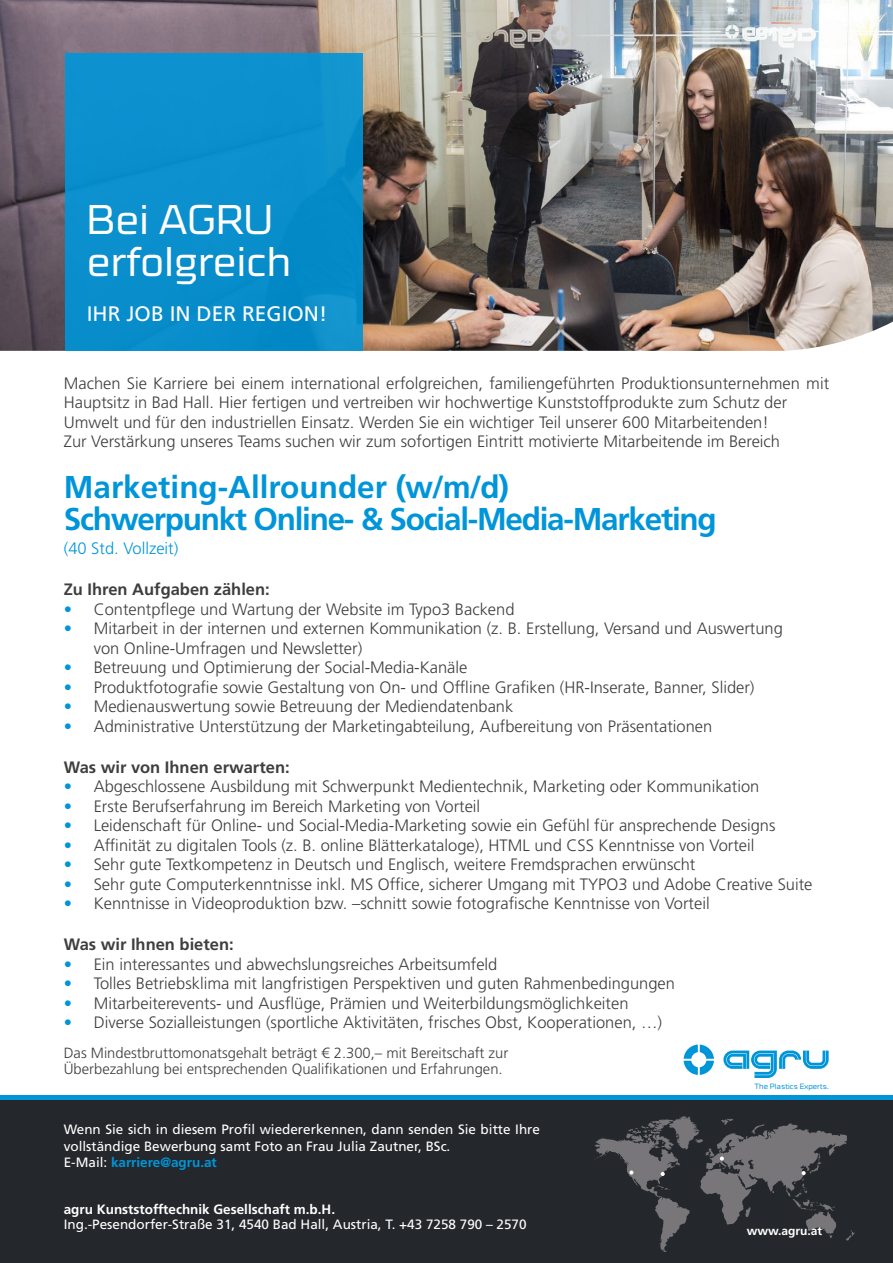
<style>
.page{position:relative;width:893px;height:1263px;background:#fff}
.page>*{position:absolute;margin:0;border:0;box-sizing:border-box;transform-origin:0 0}
.t1{font:300 42px/42px "Cube Pro";color:#fff}
.t2{font:700 31.5px/31.7px "Frutiger LT Std";letter-spacing:-.04em;color:#0095d9}
.t3{font:21px "Frutiger LT Std";color:#fff}
.t4{font:300 16.5px/19.5px "Frutiger LT Std";color:#3e3e3f}
.t5{font:700 16.5px "Frutiger LT Std";color:#3e3e3f}
.t6{font:300 16.5px "Frutiger LT Std";color:#0095d9}
.t7{font:300 14.7px/17px "Frutiger LT Std";color:#3e3e3f}
.t8{font:13.5px/16.5px "Frutiger LT Std";color:#fff}
.t9{font:700 13.5px "Frutiger LT Std";color:#fff}
.t10{font:700 12px "Frutiger LT Std";color:#fff}
.t11{font:300 7.8px "Cube Pro";color:#0095d9}
.s1{color:#0095d9}
.s2{font-weight:700;color:#0095d9}
</style>
<div class="page">
<img style="left:0;top:0;width:893px;height:351px">
<div style="left:65px;top:53px;width:298px;height:298px;background:#0b8fcd"></div>
<div style="left:0;top:1098px;width:893px;height:165px;background:#24282c"></div>
<hr style="left:0;top:1095px;width:893px;height:4px;background:#0095d9">
<svg style="left:684px;top:1044px;width:30px;height:31px"></svg>
<svg style="left:723px;top:1050px;width:106px;height:28px"></svg>
<svg style="left:594px;top:1116px;width:261px;height:136px"></svg>
<h1 class="t1" style="left:87px;top:199px;width:206px">Bei AGRU erfolgreich</h1>
<p class="t3" style="left:87px;top:301px;width:242px">IHR JOB IN DER REGION!</p>
<p class="t4" style="left:64px;top:373px;width:767px">Machen Sie Karriere bei einem international erfolgreichen, familiengeführten Produktionsunternehmen mit Hauptsitz in Bad Hall. Hier fertigen und vertreiben wir hochwertige Kunststoffprodukte zum Schutz der Umwelt und für den industriellen Einsatz. Werden Sie ein wichtiger Teil unserer 600 Mitarbeitenden!<br>Zur Verstärkung unseres Teams suchen wir zum sofortigen Eintritt motivierte Mitarbeitende im Bereich</p>
<h2 class="t2" style="left:64px;top:472px;width:654px">Marketing-Allrounder (w/m/d)<br>Schwerpunkt Online- &amp; Social-Media-Marketing</h2>
<p class="t6" style="left:64px;top:539px;width:116px">(40 Std. Vollzeit)</p>
<p class="t5" style="left:64px;top:580px;width:208px">Zu Ihren Aufgaben zählen:</p>
<p class="t4" style="left:64px;top:599px;width:452px"><span class="s1">•</span> Contentpflege und Wartung der Website im Typo3 Backend</p>
<p class="t4" style="left:94px;top:619px;width:691px;text-indent:-30px"><span class="s1">•</span> Mitarbeit in der internen und externen Kommunikation (z. B. Erstellung, Versand und Auswertung von Online-Umfragen und Newsletter)</p>
<p class="t4" style="left:64px;top:658px;width:405px"><span class="s1">•</span> Betreuung und Optimierung der Social-Media-Kanäle</p>
<p class="t4" style="left:64px;top:677px;width:692px"><span class="s1">•</span> Produktfotografie sowie Gestaltung von On- und Offline Grafiken (HR-Inserate, Banner, Slider)</p>
<p class="t4" style="left:64px;top:697px;width:451px"><span class="s1">•</span> Medienauswertung sowie Betreuung der Mediendatenbank</p>
<p class="t4" style="left:64px;top:716px;width:650px"><span class="s1">•</span> Administrative Unterstützung der Marketingabteilung, Aufbereitung von Präsentationen</p>
<p class="t5" style="left:64px;top:757px;width:227px">Was wir von Ihnen erwarten:</p>
<p class="t4" style="left:64px;top:777px;width:697px"><span class="s1">•</span> Abgeschlossene Ausbildung mit Schwerpunkt Medientechnik, Marketing oder Kommunikation</p>
<p class="t4" style="left:64px;top:797px;width:418px"><span class="s1">•</span> Erste Berufserfahrung im Bereich Marketing von Vorteil</p>
<p class="t4" style="left:64px;top:816px;width:713px"><span class="s1">•</span> Leidenschaft für Online- und Social-Media-Marketing sowie ein Gefühl für ansprechende Designs</p>
<p class="t4" style="left:64px;top:836px;width:692px"><span class="s1">•</span> Affinität zu digitalen Tools (z. B. online Blätterkataloge), HTML und CSS Kenntnisse von Vorteil</p>
<p class="t4" style="left:64px;top:855px;width:633px"><span class="s1">•</span> Sehr gute Textkompetenz in Deutsch und Englisch, weitere Fremdsprachen erwünscht</p>
<p class="t4" style="left:64px;top:875px;width:750px"><span class="s1">•</span> Sehr gute Computerkenntnisse inkl. MS Office, sicherer Umgang mit TYPO3 und Adobe Creative Suite</p>
<p class="t4" style="left:64px;top:894px;width:647px"><span class="s1">•</span> Kenntnisse in Videoproduktion bzw. –schnitt sowie fotografische Kenntnisse von Vorteil</p>
<p class="t5" style="left:64px;top:935px;width:171px">Was wir Ihnen bieten:</p>
<p class="t4" style="left:64px;top:955px;width:435px"><span class="s1">•</span> Ein interessantes und abwechslungsreiches Arbeitsumfeld</p>
<p class="t4" style="left:64px;top:974px;width:613px"><span class="s1">•</span> Tolles Betriebsklima mit langfristigen Perspektiven und guten Rahmenbedingungen</p>
<p class="t4" style="left:64px;top:994px;width:566px"><span class="s1">•</span> Mitarbeiterevents- und Ausflüge, Prämien und Weiterbildungsmöglichkeiten</p>
<p class="t4" style="left:64px;top:1013px;width:600px"><span class="s1">•</span> Diverse Sozialleistungen (sportliche Aktivitäten, frisches Obst, Kooperationen, …)</p>
<p class="t7" style="left:64px;top:1044px;width:446px">Das Mindestbruttomonatsgehalt beträgt € 2.300,– mit Bereitschaft zur<br>Überbezahlung bei entsprechenden Qualifikationen und Erfahrungen.</p>
<p class="t11" style="left:754px;top:1082px;width:76px">The Plastics Experts.</p>
<p class="t8" style="left:64px;top:1121px;width:478px">Wenn Sie sich in diesem Profil wiedererkennen, dann senden Sie bitte Ihre vollständige Bewerbung samt Foto an Frau Julia Zautner, BSc.<br>E-Mail: <span class="s2">karriere@agru.at</span></p>
<p class="t9" style="left:64px;top:1202px;width:273px">agru Kunststofftechnik Gesellschaft m.b.H.</p>
<p class="t8" style="left:64px;top:1216px;width:464px">Ing.-Pesendorfer-Straße 31, 4540 Bad Hall, Austria, T. +43 7258 790 – 2570</p>
<p class="t10" style="left:747px;top:1223px;width:77px">www.agru.at</p>
</div>
